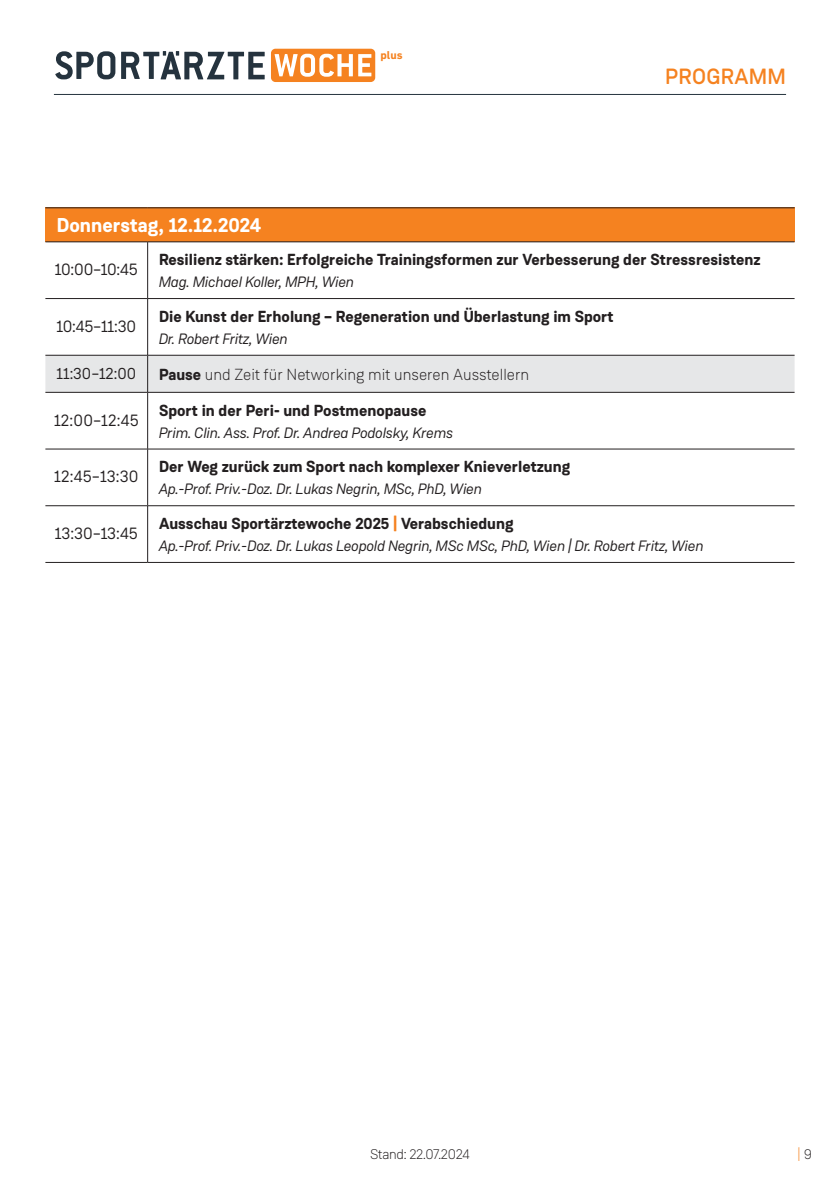
<style>
.page{position:relative;width:840px;height:1191px;background:#fff}
.page>*{position:absolute;margin:0;border:0;box-sizing:border-box;transform-origin:0 0}
.t1{font:500 22px "Weissenhof Grotesk";letter-spacing:.01em;color:#f58220}
.t2{font:700 20px "Weissenhof Grotesk";color:#fff}
.t3{font:16.4px "Weissenhof Grotesk";letter-spacing:-.01em;color:#231f20}
.t4{font:700 16px "Weissenhof Grotesk";color:#231f20}
.t5{font:300 16px "Weissenhof Grotesk";color:#231f20}
.t6{font:16px "Weissenhof Grotesk";color:#231f20}
.t7{font:italic 15px "Weissenhof Grotesk";letter-spacing:-.02em;color:#231f20}
.t8{font:300 14px "Weissenhof Grotesk";letter-spacing:-.02em;color:#231f20}
.t9{font:300 14px "Weissenhof Grotesk";color:#f58220}
.t10{font:700 11.6px "DIN Next LT Pro";color:#f58220}
.s1{font-weight:700}
.s2{color:#f58220}
.s3{color:#231f20}
</style>
<div class="page">
<hr style="left:54px;top:94px;width:731px;height:1px;background:#25333e">
<div style="left:271px;top:49px;width:104px;height:33px;background:#f58220;border-radius:5px"></div>
<svg style="left:274px;top:54px;width:78px;height:23px"></svg>
<svg style="left:358px;top:54px;width:13px;height:22px"></svg>
<svg style="left:55px;top:51px;width:60px;height:28px"></svg>
<svg style="left:121px;top:51px;width:143px;height:28px"></svg>
<div style="left:45px;top:208px;width:749px;height:34px;background:#f58220"></div>
<div style="left:45px;top:356px;width:749px;height:36px;background:#e6e7e8"></div>
<hr style="left:45px;top:207px;width:102px;height:1px;background:#231f20">
<hr style="left:147px;top:207px;width:647px;height:1px;background:#231f20">
<hr style="left:45px;top:241px;width:102px;height:1px;background:#231f20">
<hr style="left:147px;top:241px;width:647px;height:1px;background:#231f20">
<hr style="left:45px;top:298px;width:102px;height:1px;background:#231f20">
<hr style="left:147px;top:298px;width:647px;height:1px;background:#231f20">
<hr style="left:45px;top:355px;width:102px;height:1px;background:#231f20">
<hr style="left:147px;top:355px;width:647px;height:1px;background:#231f20">
<hr style="left:45px;top:392px;width:102px;height:1px;background:#231f20">
<hr style="left:147px;top:392px;width:647px;height:1px;background:#231f20">
<hr style="left:45px;top:449px;width:102px;height:1px;background:#231f20">
<hr style="left:147px;top:449px;width:647px;height:1px;background:#231f20">
<hr style="left:45px;top:505px;width:102px;height:1px;background:#231f20">
<hr style="left:147px;top:505px;width:647px;height:1px;background:#231f20">
<hr style="left:45px;top:562px;width:102px;height:1px;background:#231f20">
<hr style="left:147px;top:562px;width:647px;height:1px;background:#231f20">
<hr style="left:147px;top:242px;width:1px;height:56px;background:#231f20">
<hr style="left:147px;top:299px;width:1px;height:56px;background:#231f20">
<hr style="left:147px;top:355px;width:1px;height:37px;background:#231f20">
<hr style="left:147px;top:392px;width:1px;height:57px;background:#231f20">
<hr style="left:147px;top:449px;width:1px;height:56px;background:#231f20">
<hr style="left:147px;top:506px;width:1px;height:56px;background:#231f20">
<p class="t10" style="left:380px;top:49px;width:24px">plus</p>
<h1 class="t1" style="left:664px;top:62px;width:122px">PROGRAMM</h1>
<p class="t2" style="left:57px;top:213px;width:206px">Donnerstag, 12.12.2024</p>
<p class="t3" style="left:55px;top:259px;width:84px">10:00–10:45</p>
<p class="t4" style="left:159px;top:249px;width:602px">Resilienz stärken: Erfolgreiche Trainingsformen zur Verbesserung der Stressresistenz</p>
<p class="t7" style="left:159px;top:273px;width:197px">Mag. Michael Koller, MPH, Wien</p>
<p class="t3" style="left:57px;top:316px;width:81px">10:45–11:30</p>
<p class="t4" style="left:159px;top:306px;width:456px">Die Kunst der Erholung – Regeneration und Überlastung im Sport</p>
<p class="t7" style="left:159px;top:330px;width:131px">Dr. Robert Fritz, Wien</p>
<p class="t6" style="left:57px;top:363px;width:81px">11:30–12:00</p>
<p class="t5" style="left:159px;top:365px;width:371px"><span class="s1">Pause</span> und Zeit für Networking mit unseren Ausstellern</p>
<p class="t3" style="left:54px;top:410px;width:86px">12:00–12:45</p>
<p class="t4" style="left:159px;top:400px;width:269px">Sport in der Peri- und Postmenopause</p>
<p class="t7" style="left:159px;top:423px;width:296px">Prim. Clin. Ass. Prof. Dr. Andrea Podolsky, Krems</p>
<p class="t3" style="left:54px;top:467px;width:86px">12:45–13:30</p>
<p class="t3" style="left:55px;top:523px;width:84px">13:30–13:45</p>
<p class="t4" style="left:159px;top:457px;width:412px">Der Weg zurück zum Sport nach komplexer Knieverletzung</p>
<p class="t7" style="left:159px;top:480px;width:325px">Ap.-Prof. Priv.-Doz. Dr. Lukas Negrin, MSc, PhD, Wien</p>
<p class="t4" style="left:159px;top:513px;width:356px">Ausschau Sportärztewoche 2025 <span class="s2">|</span> Verabschiedung</p>
<p class="t7" style="left:159px;top:537px;width:546px">Ap.-Prof. Priv.-Doz. Dr. Lukas Leopold Negrin, MSc MSc, PhD, Wien | Dr. Robert Fritz, Wien</p>
<p class="t8" style="left:370px;top:1145px;width:101px">Stand: 22.07.2024</p>
<p class="t9" style="left:797px;top:1145px;width:16px">| <span class="s3">9</span></p>
</div>
